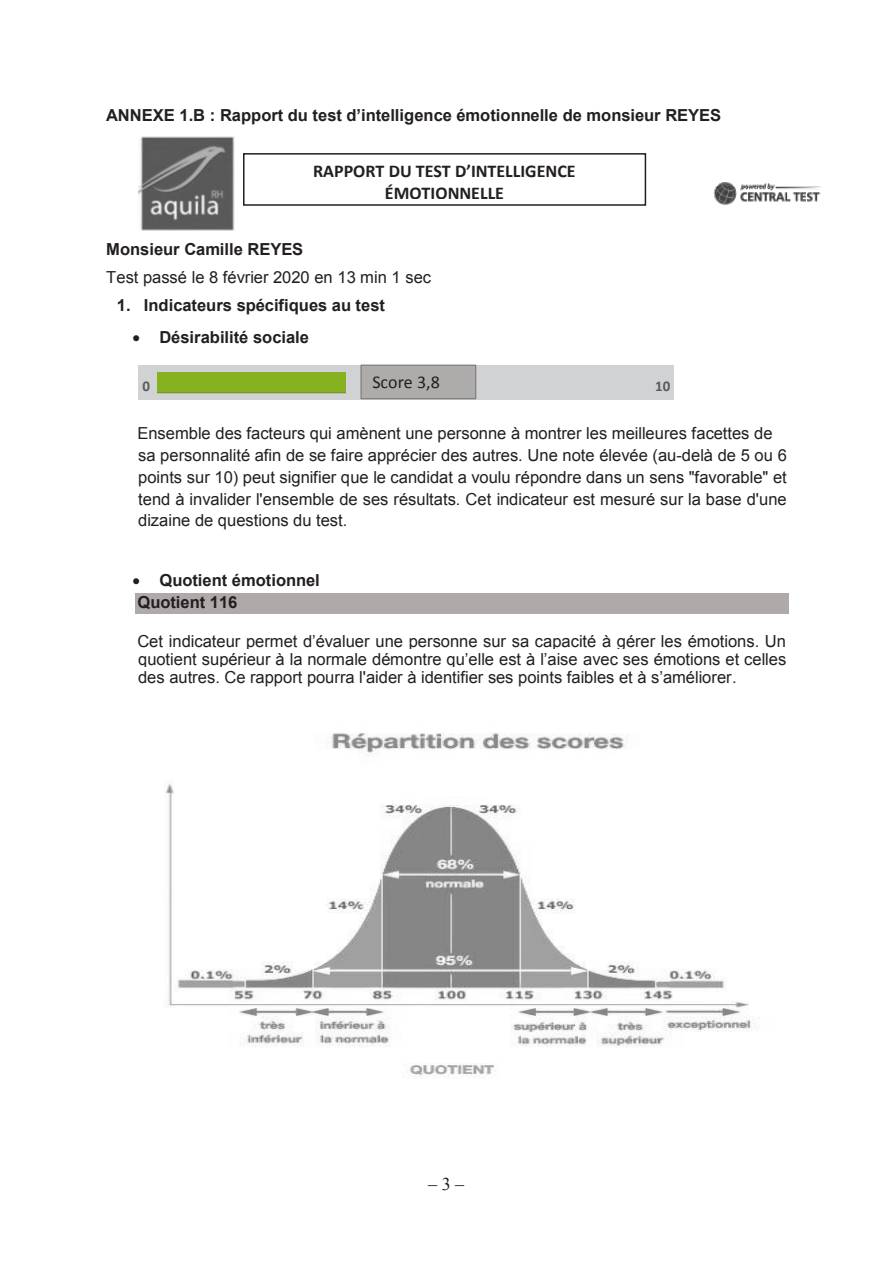
<style>
.page{position:relative;width:893px;height:1263px;background:#fff}
.page>*{position:absolute;margin:0;border:0;box-sizing:border-box;transform-origin:0 0}
.t1{font:700 18px/21.9px "Calibri";color:#231f20;text-align:center}
.t2{font:18px "Calibri";color:#231f20}
.t3{font:18px "Times New Roman";color:#231f20}
.t4{font:16.5px/21.8px "Arial";color:#231f20}
.t5{font:16.5px/18.3px "Arial";color:#231f20;text-align:justify}
.t6{font:700 16.5px/21.8px "Arial";color:#231f20}
.t7{font:700 16.5px "Arial";color:#231f20}
.t8{font:700 15px "Calibri";color:#5b5b5e}
.s1{font-weight:700}
.s2{font-style:inherit}
</style>
<div class="page">
<div style="left:135px;top:593px;width:654px;height:21px;background:#aeaaaa"></div>
<img style="left:138px;top:136px;width:97px;height:95px">
<div style="left:138px;top:366px;width:536px;height:34px;background:#d1d2d4"></div>
<div style="left:157px;top:373px;width:189px;height:20px;background:#87b220"></div>
<hr style="left:157px;top:392px;width:189px;height:1px;background:#789c20">
<div style="left:243px;top:153px;width:403px;height:53px;border:2px solid #231f20"></div>
<img style="left:713px;top:182px;width:108px;height:23px">
<img style="left:166px;top:733px;width:593px;height:346px">
<div style="left:361px;top:365px;width:115px;height:34px;background:#aeabab"></div>
<div style="left:361px;top:365px;width:115px;height:34px;border:1px solid #767171"></div>
<p class="t7" style="left:106px;top:105px;width:616px">ANNEXE 1.B : Rapport du test d’intelligence émotionnelle de monsieur REYES</p>
<p class="t1" style="left:313px;top:160px;width:264px">RAPPORT DU TEST D’INTELLIGENCE<br>ÉMOTIONNELLE</p>
<p class="t4" style="left:106px;top:235px;width:326px;line-height:28.2px"><span class="s1">Monsieur Camille REYES<br></span>Test passé le 8 février 2020 en 13 min 1 sec</p>
<p class="t6" style="left:117px;top:295px;width:270px">1. Indicateurs spécifiques au test</p>
<p class="t6" style="left:132px;top:327px;width:178px">• Désirabilité sociale</p>
<p class="t2" style="left:372px;top:370px;width:69px">Score 3,8</p>
<p class="t8" style="left:143px;top:376px;width:9px">0</p>
<p class="t8" style="left:655px;top:376px;width:17px">10</p>
<p class="t4" style="left:137px;top:423px;width:651px">Ensemble des facteurs qui amènent une personne à montrer les meilleures facettes de sa personnalité afin de se faire apprécier des autres. Une note élevée (au-delà de 5 ou 6 points sur 10) peut signifier que le candidat a voulu répondre dans un sens "favorable" et tend à invalider l'ensemble de ses résultats. Cet indicateur est mesuré sur la base d'une dizaine de questions du test.</p>
<p class="t6" style="left:137px;top:570px;width:184px;text-indent:-5px">• Quotient émotionnel<br>Quotient 116</p>
<p class="t5" style="left:137px;top:632px;width:650px">Cet indicateur permet d’évaluer une personne sur sa capacité à gérer les émotions. Un quotient supérieur à la normale démontre qu’elle est à l’aise <span class="s2">avec ses émotions et celles </span>des autres. Ce rapport pourra l'aider à identifier ses points faibles et à s’améliorer<span class="s2">.</span></p>
<p class="t3" style="left:428px;top:1172px;width:37px">‒ 3 ‒</p>
</div>
